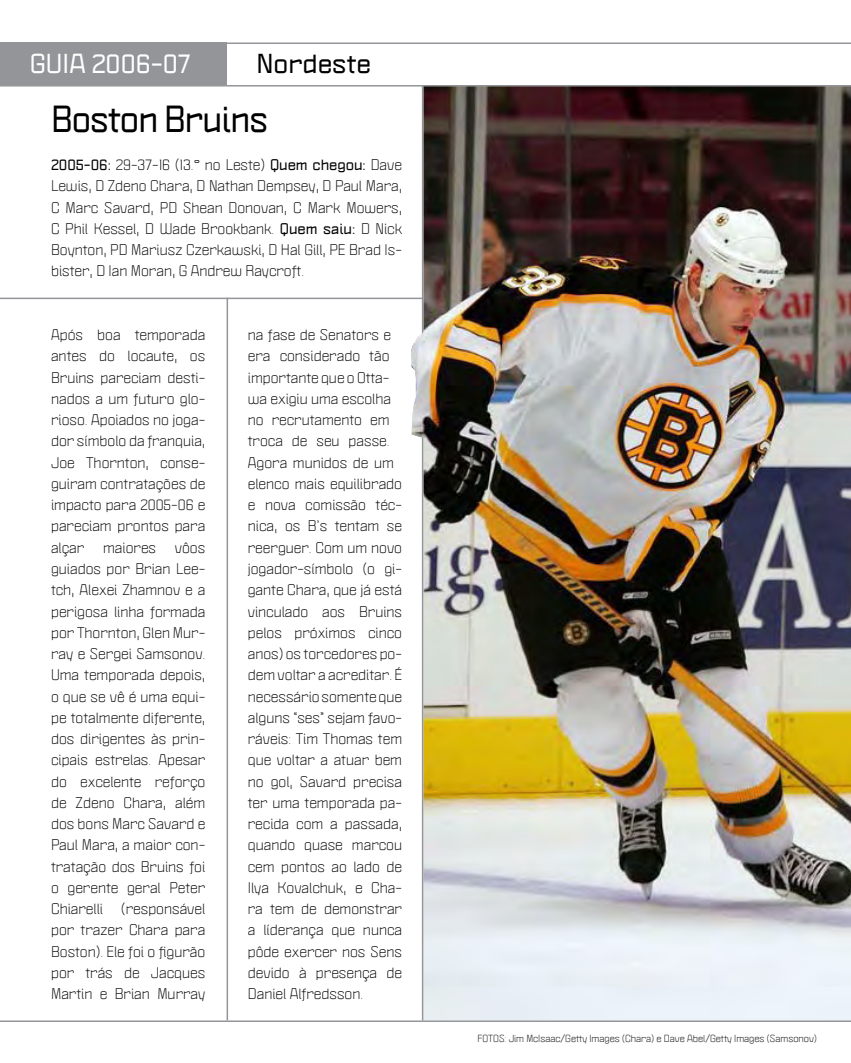
<style>
.page{position:relative;width:851px;height:1063px;background:#fff}
.page>*{position:absolute;margin:0;border:0;box-sizing:border-box;transform-origin:0 0}
.t1{font:700 33px "Politica XT";letter-spacing:-.03em;color:#000;scale:.95 1}
.t2{font:700 24px "Politica XT";color:#fff}
.t3{font:700 24px "Politica XT";color:#000}
.t4{font:13.5px/21.3px "Politica XT";color:#000;text-align:justify}
.t5{font:9px "Politica XT";color:#000}
.s1{font-weight:700}
</style>
<div class="page">
<img style="left:411px;top:87px;width:439px;height:933px">
<hr style="left:0;top:43px;width:850px;height:1px;background:#939598">
<hr style="left:0;top:85px;width:850px;height:2px;background:#939598">
<div style="left:0;top:43px;width:226px;height:42px;background:#939598"></div>
<hr style="left:0;top:298px;width:423px;height:1px;background:#939598">
<hr style="left:0;top:1020px;width:850px;height:2px;background:#939598">
<hr style="left:422px;top:85px;width:1px;height:935px;background:#939598">
<hr style="left:226px;top:298px;width:2px;height:722px;background:#939598">
<img style="left:411px;top:317px;width:30px;height:132px">
<h2 class="t2" style="left:30px;top:48px;width:163px">GUIA 2006-07</h2>
<h2 class="t3" style="left:256px;top:48px;width:116px">Nordeste</h2>
<h1 class="t1" style="left:51px;top:97px;width:230px">Boston Bruins</h1>
<p class="t4" style="left:51px;top:154px;width:352px"><span class="s1">2005-06:</span> 29-37-16 (13.° no Leste) <span class="s1">Quem chegou:</span> Dave Lewis, D Zdeno Chara, D Nathan Dempsey, D Paul Mara, C Marc Savard, PD Shean Donovan, C Mark Mowers, C Phil Kessel, D Wade Brookbank. <span class="s1">Quem saiu:</span> D Nick Boynton, PD Mariusz Czerkawski, D Hal Gill, PE Brad Is&shy;bister, D Ian Moran, G Andrew Raycroft.</p>
<p class="t4" style="left:51px;top:324px;width:156px">Após boa temporada antes do locaute, os Bruins pareciam desti&shy;nados a um futuro glo&shy;rioso. Apoiados no joga&shy;dor símbolo da franquia, Joe Thornton, conse&shy;guiram contratações de impacto para 2005-06 e pareciam prontos para alçar</p>
<p class="t4" style="left:51px;top:537px;width:156px;text-indent:124px">vôos guiados por Brian Lee&shy;tch, Alexei Zhamnov e a perigosa linha formada por Thornton, Glen Mur&shy;ray e Sergei Samsonov.<br>Uma temporada depois, o que se vê é uma equi&shy;pe totalmente diferente, dos dirigentes às prin&shy;cipais estrelas. Apesar do excelente reforço de Zdeno Chara, além dos bons Marc Savard e Paul Mara, a maior con&shy;tratação dos Bruins foi o gerente geral Peter Chiarelli</p>
<p class="t4" style="left:103px;top:537px;width:54px">maiores</p>
<p class="t4" style="left:51px;top:898px;width:156px;text-indent:70px">(responsável por trazer Chara para Boston). Ele foi o figurão por trás de Jacques Martin e Brian Murray</p>
<p class="t4" style="left:248px;top:324px;width:156px;text-align:left">na fase de Senators e era considerado tão importante que o Otta&shy;wa exigiu uma escolha no recrutamento em troca de seu passe.<br>Agora munidos de um elenco mais equilibrado e nova comissão téc&shy;nica, os B’s tentam se reerguer. Com um novo jogador-símbolo (o gi&shy;gante Chara, que já está vinculado aos Bruins pelos próximos cinco anos) os torcedores po&shy;dem voltar a acreditar. É necessário somente que alguns “ses” sejam favo&shy;ráveis: Tim Thomas tem que voltar a atuar bem no gol, Savard precisa ter uma temporada pa&shy;recida com a passada, quando quase marcou cem pontos ao lado de<br>Ilya Kovalchuk, e Cha&shy;ra tem de demonstrar a líderança que nunca pôde exercer nos Sens devido à presença de<br>Daniel Alfredsson.</p>
<p class="t5" style="left:477px;top:1033px;width:341px">FOTOS: Jim McIsaac/Getty Images (Chara) e Dave Abel/Getty Images (Samsonov)</p>
</div>
